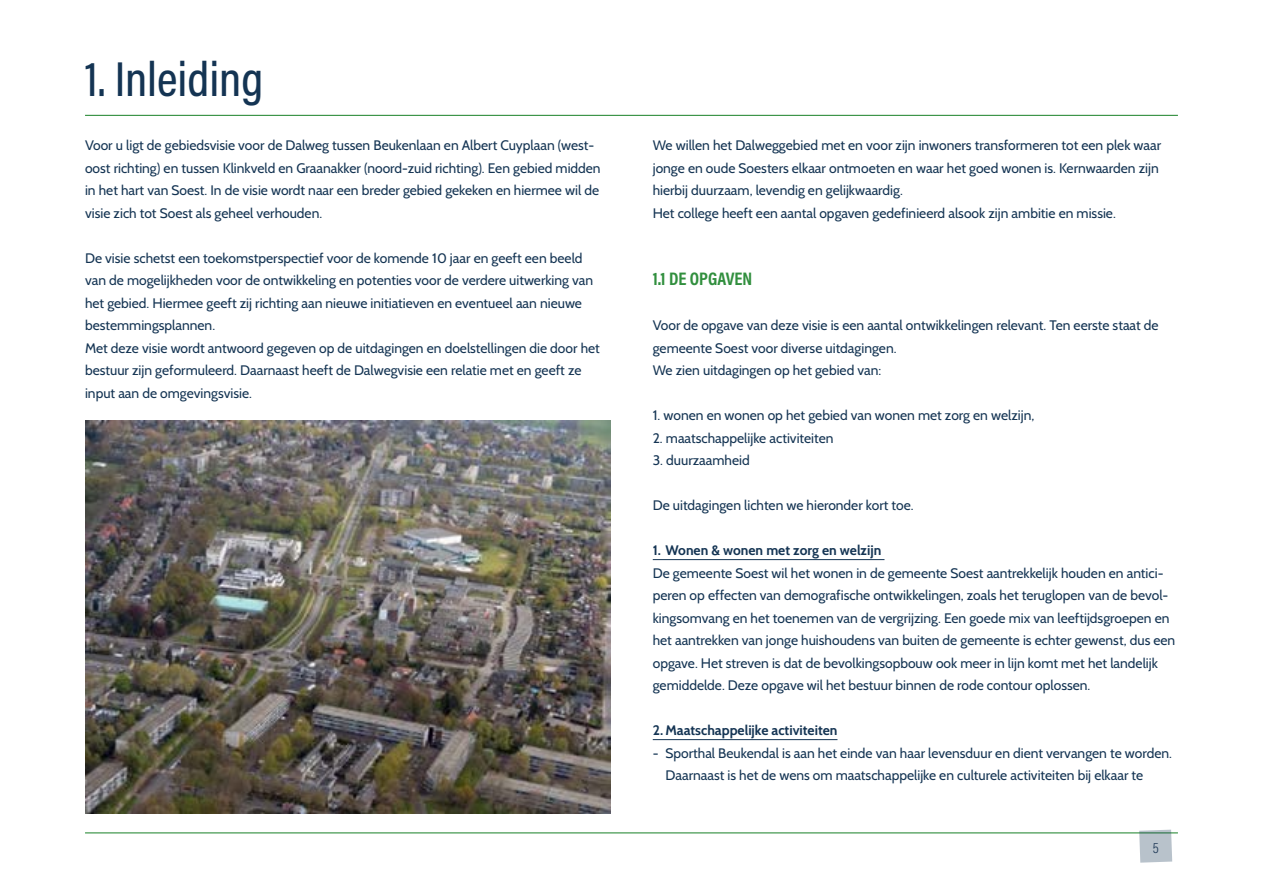
<style>
.page{position:relative;width:1263px;height:893px;background:#fff}
.page>*{position:absolute;margin:0;border:0;box-sizing:border-box;transform-origin:0 0}
.t1{font:500 49.5px "Acumin Pro Cond";color:#143453}
.t2{font:700 18.3px "Acumin Pro Cond";color:#318f3e}
.t3{font:300 15px "Acumin Pro Cond";color:#203a58}
.t4{font:13.8px/22.5px "Cabin";color:#143453}
.t5{font:700 13.8px "Cabin";color:#143453}
</style>
<div class="page">
<hr style="left:85px;top:832px;width:1093px;height:1px;background:#318f3e">
<svg style="left:1139px;top:830px;width:33px;height:33px"></svg>
<hr style="left:85px;top:115px;width:1093px;height:1px;background:#318f3e">
<hr style="left:653px;top:559px;width:231px;height:1px;background:#143453">
<hr style="left:653px;top:739px;width:184px;height:1px;background:#143453">
<img style="left:85px;top:420px;width:525px;height:394px">
<h1 class="t1" style="left:85px;top:47px;width:180px">1. Inleiding</h1>
<p class="t4" style="left:85px;top:134px;width:517px">Voor u ligt de gebiedsvisie voor de Dalweg tussen Beukenlaan en Albert Cuyplaan (west&shy;oost richting) en tussen Klinkveld en Graanakker (noord-zuid richting). Een gebied midden in het hart van Soest. In de visie wordt naar een breder gebied gekeken en hiermee wil de visie zich tot Soest als geheel verhouden.</p>
<p class="t4" style="left:85px;top:246px;width:516px">De visie schetst een toekomstperspectief voor de komende 10 jaar en geeft een beeld van de mogelijkheden voor de ontwikkeling en potenties voor de verdere uitwerking van het gebied. Hiermee geeft zij richting aan nieuwe initiatieven en eventueel aan nieuwe bestemmingsplannen.<br>Met deze visie wordt antwoord gegeven op de uitdagingen en doelstellingen die door het bestuur zijn geformuleerd. Daarnaast heeft de Dalwegvisie een relatie met en geeft ze input aan de omgevingsvisie.</p>
<p class="t4" style="left:653px;top:134px;width:510px">We willen het Dalweggebied met en voor zijn inwoners transformeren tot een plek waar jonge en oude Soesters elkaar ontmoeten en waar het goed wonen is. Kernwaarden zijn hierbij duurzaam, levendig en gelijkwaardig.<br>Het college heeft een aantal opgaven gedefinieerd alsook zijn ambitie en missie.</p>
<h2 class="t2" style="left:653px;top:267px;width:101px">1.1 DE OPGAVEN</h2>
<p class="t4" style="left:653px;top:314px;width:507px">Voor de opgave van deze visie is een aantal ontwikkelingen relevant. Ten eerste staat de gemeente Soest voor diverse uitdagingen.<br>We zien uitdagingen op het gebied van:</p>
<p class="t4" style="left:653px;top:404px;width:383px">1. wonen en wonen op het gebied van wonen met zorg en welzijn,</p>
<p class="t4" style="left:653px;top:426px;width:182px">2. maatschappelijke activiteiten</p>
<p class="t4" style="left:653px;top:449px;width:99px">3. duurzaamheid</p>
<p class="t4" style="left:653px;top:494px;width:262px">De uitdagingen lichten we hieronder kort toe.</p>
<p class="t5" style="left:653px;top:542px;width:230px">1. Wonen &amp; wonen met zorg en welzijn</p>
<p class="t4" style="left:653px;top:561px;width:524px">De gemeente Soest wil het wonen in de gemeente Soest aantrekkelijk houden en antici&shy;peren op effecten van demografische ontwikkelingen, zoals het teruglopen van de bevol&shy;kingsomvang en het toenemen van de vergrijzing. Een goede mix van leeftijdsgroepen en het aantrekken van jonge huishoudens van buiten de gemeente is echter gewenst, dus een opgave. Het streven is dat de bevolkingsopbouw ook meer in lijn komt met het landelijk gemiddelde. Deze opgave wil het bestuur binnen de rode contour oplossen.</p>
<p class="t5" style="left:653px;top:722px;width:186px">2. Maatschappelijke activiteiten</p>
<p class="t4" style="left:665px;top:741px;width:508px;text-indent:-13px">- Sporthal Beukendal is aan het einde van haar levensduur en dient vervangen te worden.<br>Daarnaast is het de wens om maatschappelijke en culturele activiteiten bij elkaar te</p>
<p class="t3" style="left:1153px;top:838px;width:8px">5</p>
</div>
